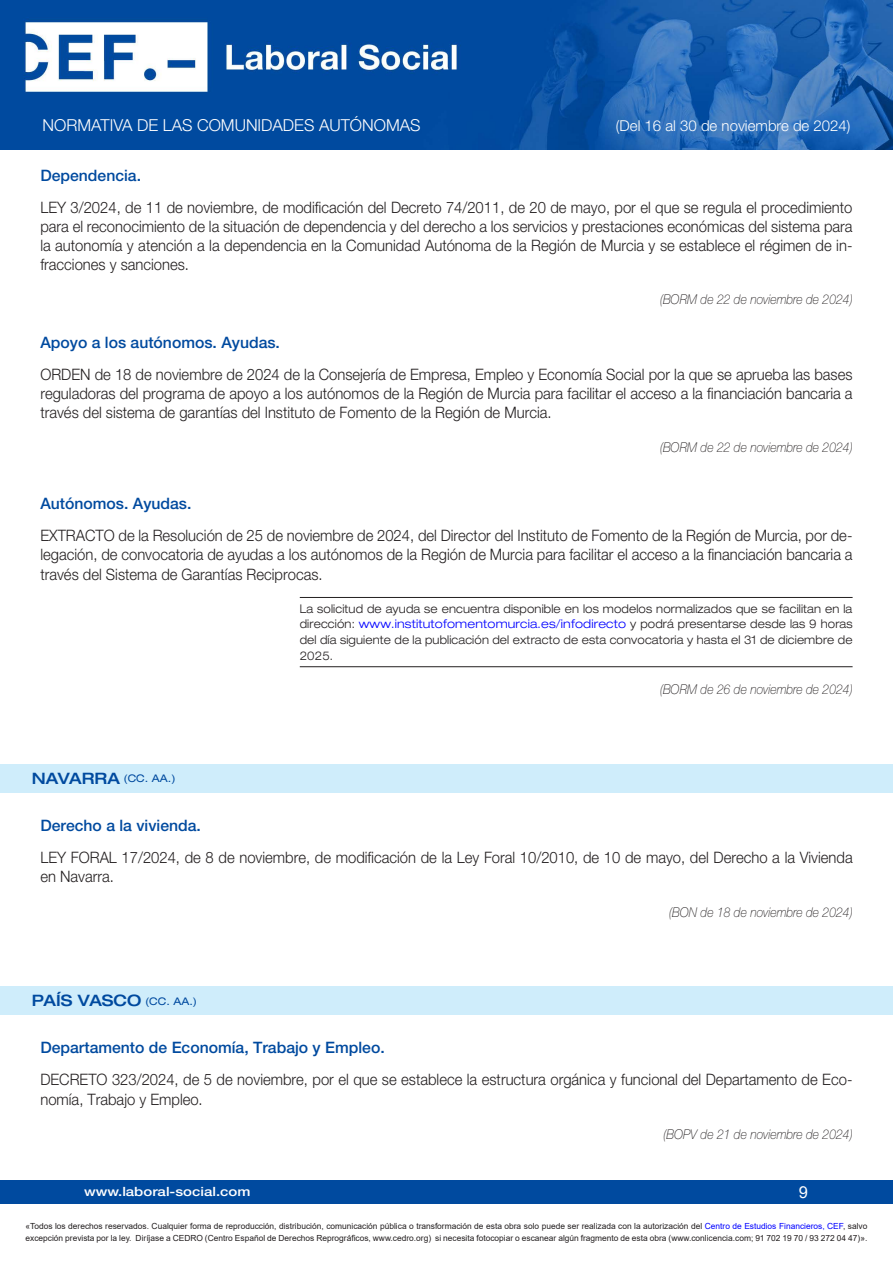
<style>
.page{position:relative;width:893px;height:1263px;background:#fff}
.page>*{position:absolute;margin:0;border:0;box-sizing:border-box;transform-origin:0 0}
.t1{font:300 16.5px "Helvetica Neue LT Std";color:#fff}
.t2{font:16.5px "Arial";color:#fff}
.Contenido{font:300 15.75px/19px "Helvetica Neue LT Std";color:#231f20;text-align:justify;scale:.94 1}
.Título-cabecera{font:500 15.75px "Helvetica Neue LT Std";color:#004a9f}
.Comunidades_division{font:500 expanded 15.75px "Helvetica Neue LT Std";color:#004a9f}
.t3{font:300 15px "Helvetica Neue LT Std";color:#fff}
.publicación{font:italic 100 13.5px "Helvetica Neue LT Std";color:#231f20;scale:.9 1}
.t4{font:500 12.75px "Helvetica Neue LT Std";color:#fff;scale:1.18 1}
.Plazo{font:300 expanded 12px/15.8px "Helvetica Neue LT Std";letter-spacing:.015em;color:#231f20;text-align:justify;scale:.92 1}
.Comunidades_division-2{font:expanded 10.5px "Helvetica Neue LT Std";color:#004a9f}
.t5{font:8.4px/12px "Arial";color:#231f20}
.s1{color:#00f}
.s2{font-weight:500;font-size:15.75px}
.s3{font-weight:400;font-size:10.5px}
</style>
<div class="page">
<div style="left:0;top:1180px;width:893px;height:23px;background:#004a9f"></div>
<img style="left:0;top:0;width:893px;height:149px">
<hr style="left:300px;top:597px;width:553px;height:1px;background:#231f20">
<hr style="left:300px;top:666px;width:553px;height:1px;background:#231f20">
<div style="left:0;top:764px;width:893px;height:28px;background:#cfedfb"></div>
<div style="left:0;top:986px;width:893px;height:28px;background:#cfedfb"></div>
<p class="t1" style="left:43px;top:115px;width:379px">NORMATIVA DE LAS COMUNIDADES AUTÓNOMAS</p>
<p class="t3" style="left:616px;top:117px;width:236px">(Del 16 al 30 de noviembre de 2024)</p>
<p class="Título-cabecera" style="left:40px;top:166px;width:102px">Dependencia.</p>
<p class="Contenido" style="left:40px;top:198px;width:866px">LEY 3/2024, de 11 de noviembre, de modificación del Decreto 74/2011, de 20 de mayo, por el que se regula el procedimiento para el reconocimiento de la situación de dependencia y del derecho a los servicios y prestaciones económicas del sistema para la autonomía y atención a la dependencia en la Comunidad Autónoma de la Región de Murcia y se establece el régimen de in&shy;fracciones y sanciones.</p>
<p class="publicación" style="left:660px;top:292px;width:215px">(BORM de 22 de noviembre de 2024)</p>
<p class="Título-cabecera" style="left:40px;top:333px;width:241px">Apoyo a los autónomos. Ayudas.</p>
<p class="Contenido" style="left:40px;top:364px;width:865px">ORDEN de 18 de noviembre de 2024 de la Consejería de Empresa, Empleo y Economía Social por la que se aprueba las bases reguladoras del programa de apoyo a los autónomos de la Región de Murcia para facilitar el acceso a la financiación bancaria a través del sistema de garantías del Instituto de Fomento de la Región de Murcia.</p>
<p class="publicación" style="left:660px;top:439px;width:215px">(BORM de 22 de noviembre de 2024)</p>
<p class="Título-cabecera" style="left:40px;top:494px;width:153px">Autónomos. Ayudas.</p>
<p class="Contenido" style="left:40px;top:525px;width:866px;line-height:19.5px">EXTRACTO de la Resolución de 25 de noviembre de 2024, del Director del Instituto de Fomento de la Región de Murcia, por de&shy;legación, de convocatoria de ayudas a los autónomos de la Región de Murcia para facilitar el acceso a la financiación bancaria a través del Sistema de Garantías Reciprocas.</p>
<p class="Plazo" style="left:300px;top:600px;width:602px">La solicitud de ayuda se encuentra disponible en los modelos normalizados que se facilitan en la dirección: <span class="s1">www.institutofomentomurcia.es/infodirecto</span> y podrá presentarse desde las 9 horas del día siguiente de la publicación del extracto de esta convocatoria y hasta el 31 de diciembre de 2025.</p>
<p class="publicación" style="left:660px;top:682px;width:215px">(BORM de 26 de noviembre de 2024)</p>
<p class="Comunidades_division-2" style="left:32px;top:772px;width:145px"><span class="s2">NAVARRA</span> (CC. AA.)</p>
<p class="Título-cabecera" style="left:40px;top:815px;width:162px">Derecho a la vivienda.</p>
<p class="Contenido" style="left:40px;top:847px;width:866px;line-height:19.5px">LEY FORAL 17/2024, de 8 de noviembre, de modificación de la Ley Foral 10/2010, de 10 de mayo, del Derecho a la Vivienda en Navarra.</p>
<p class="publicación" style="left:669px;top:904px;width:205px">(BON de 18 de noviembre de 2024)</p>
<p class="Comunidades_division" style="left:32px;top:991px;width:167px">PAÍS VASCO <span class="s3">(CC. AA.)</span></p>
<p class="Título-cabecera" style="left:40px;top:1038px;width:346px">Departamento de Economía, Trabajo y Empleo.</p>
<p class="Contenido" style="left:40px;top:1069px;width:865px;line-height:19.5px">DECRETO 323/2024, de 5 de noviembre, por el que se establece la estructura orgánica y funcional del Departamento de Eco&shy;nomía, Trabajo y Empleo.</p>
<p class="publicación" style="left:663px;top:1126px;width:212px">(BOPV de 21 de noviembre de 2024)</p>
<p class="t4" style="left:84px;top:1184px;width:143px">www.laboral-social.com</p>
<p class="t2" style="left:799px;top:1180px;width:11px">9</p>
<p class="t5" style="left:26px;top:1220px;width:843px">«Todos los derechos reservados. Cualquier forma de reproducción, distribución, comunicación pública o transformación de esta obra solo puede ser realizada con la autorización del <span class="s1">Centro de Estudios Financieros, CEF</span>, salvo excepción prevista por la ley. Diríjase a CEDRO (Centro Español de Derechos Reprográficos, www.cedro.org) si necesita fotocopiar o escanear algún fragmento de esta obra (www.conlicencia.com; 91 702 19 70 / 93 272 04 47)».</p>
</div>
